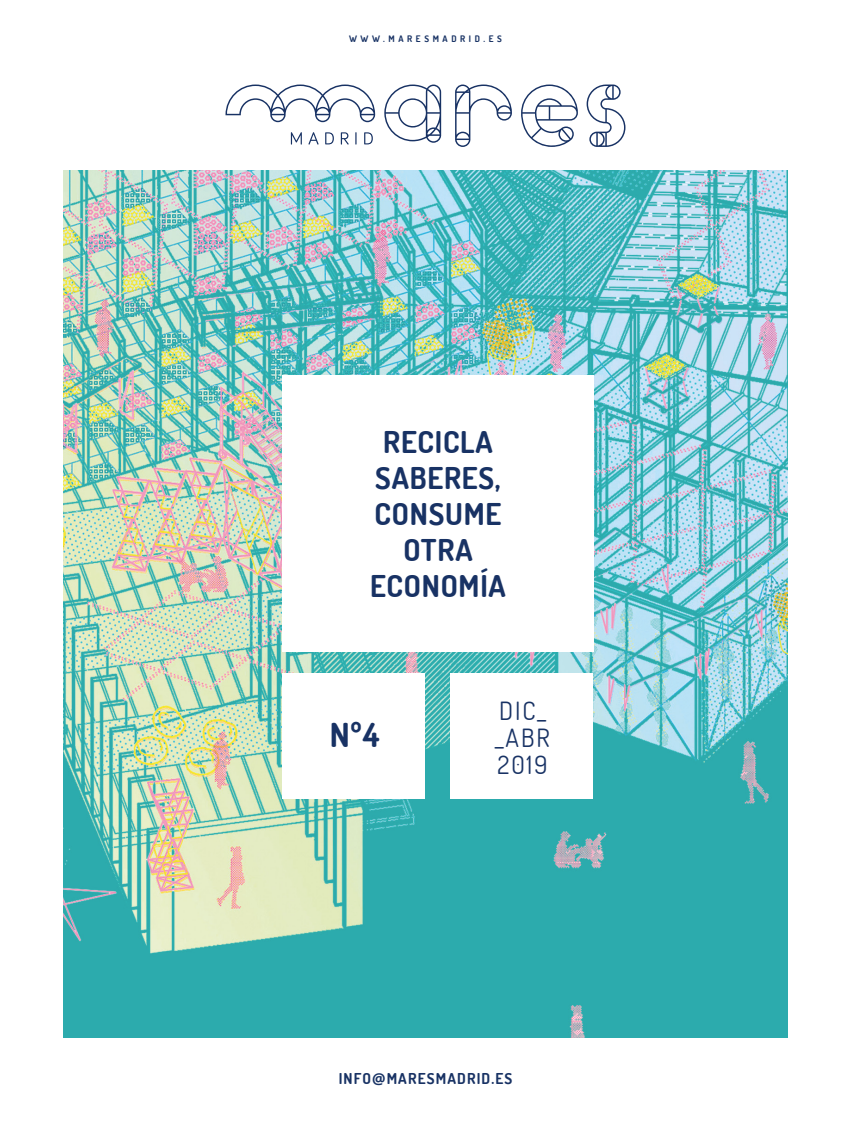
<style>
.page{position:relative;width:851px;height:1127px;background:#fff}
.page>*{position:absolute;margin:0;border:0;box-sizing:border-box;transform-origin:0 0}
.t1{font:700 33px "Dosis";color:#183264}
.t2{font:700 30px/36px "Dosis";letter-spacing:.025em;color:#183264;text-align:center}
.t3{font:25.05px/27px "Dosis";letter-spacing:.075em;color:#183264}
.t4{font:700 15px "Dosis";letter-spacing:.075em;color:#183264}
.t5{font:700 9px "Dosis";letter-spacing:.4em;color:#183264}
.s1{font-family:"Open Sans"}
</style>
<div class="page">
<img style="left:64px;top:170px;width:723px;height:867px">
<div style="left:282px;top:375px;width:311px;height:277px;background:#fff"></div>
<div style="left:282px;top:673px;width:142px;height:126px;background:#fff"></div>
<div style="left:450px;top:673px;width:143px;height:126px;background:#fff"></div>
<svg style="left:291px;top:132px;width:11px;height:13px"></svg>
<svg style="left:308px;top:132px;width:10px;height:13px"></svg>
<svg style="left:325px;top:132px;width:9px;height:12px"></svg>
<svg style="left:341px;top:132px;width:7px;height:13px"></svg>
<svg style="left:355px;top:132px;width:1px;height:13px"></svg>
<svg style="left:364px;top:132px;width:9px;height:12px"></svg>
<svg style="left:225px;top:85px;width:150px;height:37px"></svg>
<svg style="left:586px;top:85px;width:39px;height:62px"></svg>
<svg style="left:455px;top:85px;width:57px;height:62px"></svg>
<svg style="left:384px;top:85px;width:57px;height:58px"></svg>
<svg style="left:521px;top:85px;width:57px;height:62px"></svg>
<p class="t5" style="left:349px;top:33px;width:154px">WWW.MARESMADRID.ES</p>
<p class="t2" style="left:370px;top:423px;width:137px">RECICLA<br>SABERES,<br>CONSUME<br>OTRA<br>ECONOMÍA</p>
<p class="t1" style="left:329px;top:714px;width:51px">Nº4</p>
<p class="t3" style="left:495px;top:697px;width:56px">DIC_ _ABR<br>2019</p>
<p class="t4" style="left:338px;top:1069px;width:175px">INFO<span class="s1">@</span>MARESMADRID.ES</p>
</div>
